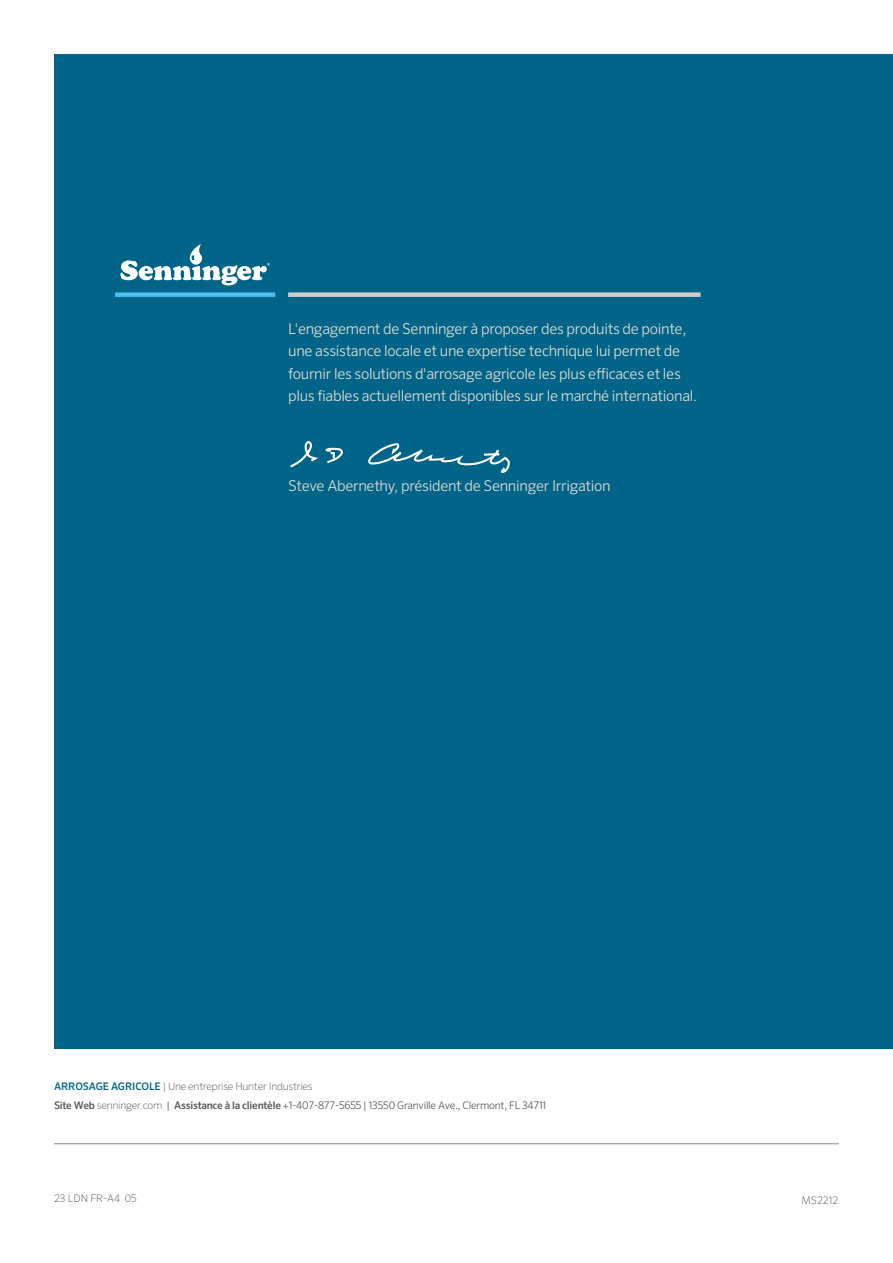
<style>
.page{position:relative;width:893px;height:1263px;background:#fff}
.page>*{position:absolute;margin:0;border:0;box-sizing:border-box;transform-origin:0 0}
.t1{font:300 15px/22.5px "Sero Pro";letter-spacing:-.02em;color:#e0dbd1}
.t2{font:300 10.5px/19.4px "Sero Pro";letter-spacing:-.02em;color:#585956}
.t3{font:200 10.5px "Sero Pro";color:#585956}
.s1{font-weight:500;color:#006488}
.s2{font-weight:200}
.s3{font-weight:500}
</style>
<div class="page">
<div style="left:54px;top:54px;width:839px;height:994px;background:#006488"></div>
<svg style="left:120px;top:244px;width:150px;height:41px"></svg>
<div style="left:288px;top:292px;width:413px;height:5px;background:#cfcdcb"></div>
<div style="left:115px;top:292px;width:160px;height:5px;background:#4cc0ef"></div>
<hr style="left:54px;top:1143px;width:785px;height:1px;background:#aca9a7">
<svg style="left:290px;top:441px;width:27px;height:27px"></svg>
<svg style="left:325px;top:447px;width:18px;height:16px"></svg>
<svg style="left:368px;top:443px;width:142px;height:30px"></svg>
<p class="t1" style="left:288px;top:317px;width:411px">L'engagement de Senninger à proposer des produits de pointe, une assistance locale et une expertise technique lui permet de fournir les solutions d'arrosage agricole les plus efficaces et les plus fiables actuellement disponibles sur le marché international.</p>
<p class="t1" style="left:288px;top:475px;width:324px">Steve Abernethy, président de Senninger Irrigation</p>
<p class="t2" style="left:54px;top:1076px;width:494px"><span class="s1">ARROSAGE AGRICOLE</span> <span class="s2">| Une entreprise Hunter Industries<br></span><span class="s3">Site Web</span> <span class="s2">senninger.com</span> | <span class="s3">Assistance à la clientèle</span> +1-407-877-5655 | 13550 Granville Ave., Clermont, FL 34711</p>
<p class="t3" style="left:54px;top:1192px;width:84px">23 LDN FR-A4 05</p>
<p class="t3" style="left:801px;top:1194px;width:38px">MS2212</p>
</div>
